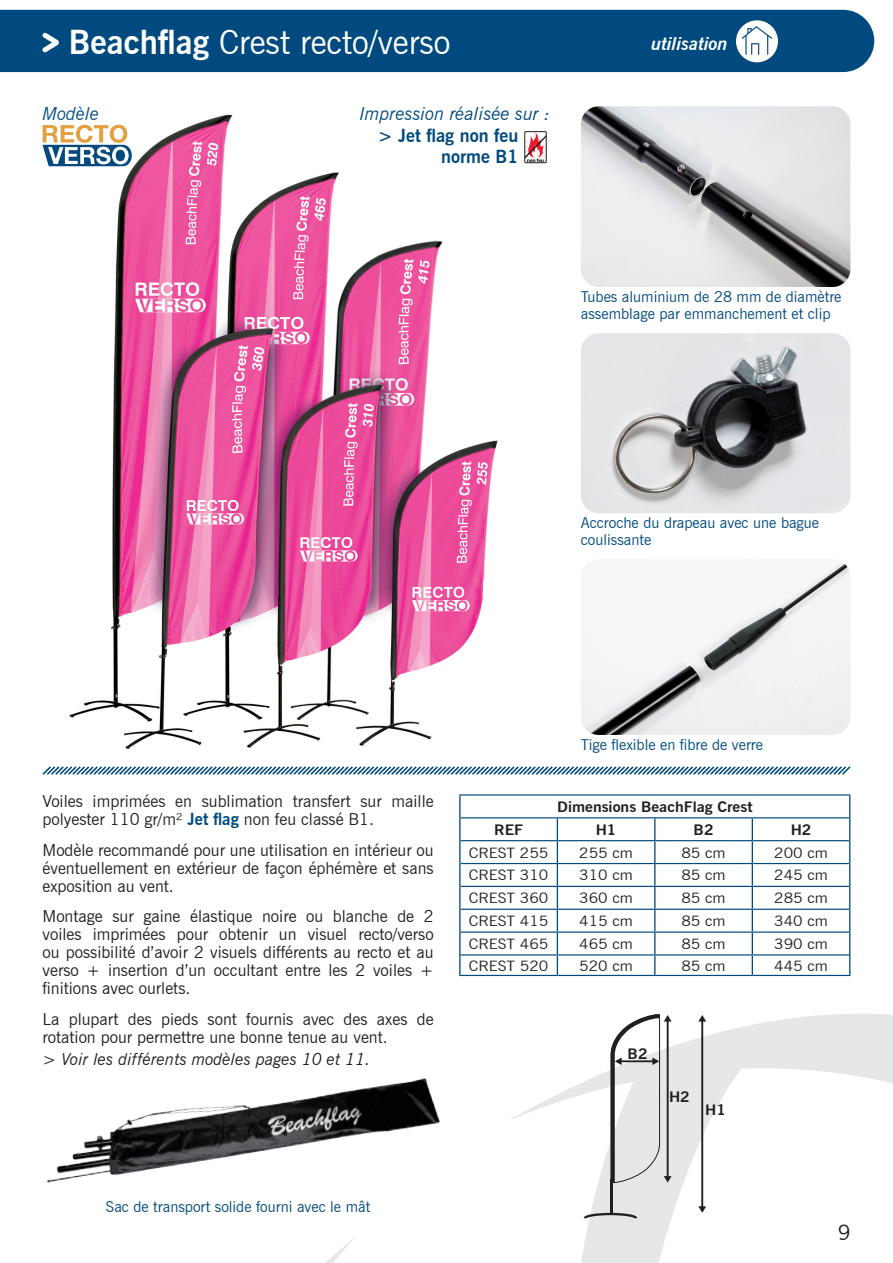
<style>
.page{position:relative;width:893px;height:1263px;background:#fff}
.page>*{position:absolute;margin:0;border:0;box-sizing:border-box;transform-origin:0 0}
.Titre{font:33px "News Gothic BT";color:#fff}
.t1{font:21px "News Gothic BT";color:#231f20}
.t2{font:italic 18px "News Gothic BT";color:#004a7f}
.t3{font:700 18px "News Gothic BT";color:#004a7f}
.t4{font:italic 700 18px "News Gothic BT";color:#fff}
.t5{font:italic 18px "News Gothic BT";color:#004f84}
.t6{font:16.5px/18px "News Gothic BT";color:#231f20}
.t7{font:italic 16.5px "News Gothic BT";color:#231f20}
.t8{font:15px/17.2px "News Gothic BT";color:#004a7f}
.t9{font:14.4px "News Gothic BT";color:#231f20;scale:1.1 1}
.t10{font:700 14.4px "News Gothic BT";color:#231f20;scale:1.1 1}
.s1{font-weight:700}
.s2{font-weight:700;color:#004a7f}
.s3{font-style:normal}
</style>
<div class="page">
<div style="left:0;top:10px;width:874px;height:62px;background:#004a7f"></div>
<svg style="left:325px;top:1238px;width:29px;height:25px"></svg>
<svg style="left:507px;top:956px;width:386px;height:307px"></svg>
<img style="left:55px;top:114px;width:491px;height:635px">
<hr style="left:459px;top:795px;width:2px;height:23px;background:#004a7f">
<hr style="left:459px;top:794px;width:98px;height:1px;background:#004a7f">
<hr style="left:557px;top:794px;width:98px;height:1px;background:#004a7f">
<hr style="left:655px;top:794px;width:97px;height:1px;background:#004a7f">
<hr style="left:752px;top:794px;width:98px;height:1px;background:#004a7f">
<hr style="left:459px;top:818px;width:2px;height:23px;background:#004a7f">
<hr style="left:459px;top:841px;width:2px;height:22px;background:#004a7f">
<hr style="left:459px;top:863px;width:2px;height:23px;background:#004a7f">
<hr style="left:459px;top:886px;width:2px;height:23px;background:#004a7f">
<hr style="left:459px;top:909px;width:2px;height:23px;background:#004a7f">
<hr style="left:459px;top:932px;width:2px;height:23px;background:#004a7f">
<hr style="left:459px;top:955px;width:2px;height:20px;background:#004a7f">
<hr style="left:461px;top:817px;width:96px;height:1px;background:#004a7f">
<hr style="left:557px;top:817px;width:98px;height:1px;background:#004a7f">
<hr style="left:655px;top:817px;width:97px;height:1px;background:#004a7f">
<hr style="left:752px;top:817px;width:97px;height:1px;background:#004a7f">
<svg style="left:557px;top:818px;width:1px;height:157px"></svg>
<svg style="left:654px;top:818px;width:1px;height:157px"></svg>
<svg style="left:752px;top:818px;width:1px;height:157px"></svg>
<svg style="left:849px;top:795px;width:1px;height:180px"></svg>
<hr style="left:461px;top:840px;width:96px;height:1px;background:#004a7f">
<hr style="left:557px;top:840px;width:98px;height:1px;background:#004a7f">
<hr style="left:655px;top:840px;width:97px;height:1px;background:#004a7f">
<hr style="left:752px;top:840px;width:97px;height:1px;background:#004a7f">
<hr style="left:461px;top:863px;width:96px;height:1px;background:#004a7f">
<hr style="left:557px;top:863px;width:98px;height:1px;background:#004a7f">
<hr style="left:655px;top:863px;width:97px;height:1px;background:#004a7f">
<hr style="left:752px;top:863px;width:97px;height:1px;background:#004a7f">
<hr style="left:461px;top:886px;width:96px;height:1px;background:#004a7f">
<hr style="left:557px;top:886px;width:98px;height:1px;background:#004a7f">
<hr style="left:655px;top:886px;width:97px;height:1px;background:#004a7f">
<hr style="left:752px;top:886px;width:97px;height:1px;background:#004a7f">
<hr style="left:461px;top:909px;width:96px;height:1px;background:#004a7f">
<hr style="left:557px;top:909px;width:98px;height:1px;background:#004a7f">
<hr style="left:655px;top:909px;width:97px;height:1px;background:#004a7f">
<hr style="left:752px;top:909px;width:97px;height:1px;background:#004a7f">
<hr style="left:461px;top:931px;width:96px;height:2px;background:#004a7f">
<hr style="left:557px;top:931px;width:98px;height:2px;background:#004a7f">
<hr style="left:655px;top:931px;width:97px;height:2px;background:#004a7f">
<hr style="left:752px;top:931px;width:97px;height:2px;background:#004a7f">
<hr style="left:461px;top:954px;width:96px;height:1px;background:#004a7f">
<hr style="left:557px;top:954px;width:98px;height:1px;background:#004a7f">
<hr style="left:655px;top:954px;width:97px;height:1px;background:#004a7f">
<hr style="left:752px;top:954px;width:97px;height:1px;background:#004a7f">
<hr style="left:459px;top:975px;width:98px;height:1px;background:#004a7f">
<hr style="left:557px;top:975px;width:98px;height:1px;background:#004a7f">
<hr style="left:655px;top:975px;width:97px;height:1px;background:#004a7f">
<hr style="left:752px;top:975px;width:98px;height:1px;background:#004a7f">
<svg style="left:42px;top:766px;width:809px;height:9px"></svg>
<hr style="left:610px;top:1179px;width:3px;height:35px;background:#231f20">
<svg style="left:584px;top:1213px;width:53px;height:5px"></svg>
<svg style="left:610px;top:1014px;width:62px;height:169px"></svg>
<svg style="left:698px;top:1015px;width:7px;height:198px"></svg>
<img style="left:581px;top:559px;width:269px;height:176px">
<img style="left:581px;top:333px;width:269px;height:180px">
<img style="left:581px;top:106px;width:269px;height:181px">
<svg style="left:526px;top:133px;width:19px;height:28px"></svg>
<div style="left:524px;top:131px;width:23px;height:32px;border:1px solid #231f20"></div>
<img style="left:47px;top:1078px;width:393px;height:105px">
<svg style="left:43px;top:33px;width:16px;height:19px"></svg>
<svg style="left:736px;top:20px;width:42px;height:42px"></svg>
<svg style="left:43px;top:125px;width:89px;height:41px"></svg>
<p class="Titre" style="left:69px;top:22px;width:383px"><span class="s1">Beachflag</span> Crest recto/verso</p>
<p class="t4" style="left:651px;top:33px;width:78px">utilisation</p>
<p class="t5" style="left:43px;top:103px;width:58px">Modèle</p>
<p class="t2" style="left:360px;top:103px;width:192px">Impression réalisée sur :</p>
<p class="t3" style="left:378px;top:124px;width:142px">&gt; Jet flag non feu</p>
<p class="t3" style="left:441px;top:146px;width:79px">norme B1</p>
<p class="t8" style="left:581px;top:288px;width:262px">Tubes aluminium de 28 mm de diamètre assemblage par emmanchement et clip</p>
<p class="t8" style="left:581px;top:514px;width:240px">Accroche du drapeau avec une bague coulissante</p>
<p class="t8" style="left:581px;top:735px;width:184px">Tige flexible en fibre de verre</p>
<p class="t6" style="left:43px;top:792px;width:393px">Voiles imprimées en sublimation transfert sur maille polyester 110 gr/m² <span class="s2">Jet flag</span> non feu classé B1.</p>
<p class="t6" style="left:43px;top:841px;width:393px;text-align:justify">Modèle recommandé pour une utilisation en intérieur ou éventuellement en extérieur de façon éphémère et sans exposition au vent.</p>
<p class="t6" style="left:43px;top:907px;width:393px;text-align:justify">Montage sur gaine élastique noire ou blanche de 2 voiles imprimées pour obtenir un visuel recto/verso ou possibilité d’avoir 2 visuels différents au recto et au verso + insertion d’un occultant entre les 2 voiles + finitions avec ourlets.</p>
<p class="t6" style="left:43px;top:1010px;width:393px">La plupart des pieds sont fournis avec des axes de rotation pour permettre une bonne tenue au vent.</p>
<p class="t7" style="left:43px;top:1050px;width:329px"><span class="s3">&gt;</span> Voir les différents modèles pages 10 et 11.</p>
<p class="t8" style="left:106px;top:1197px;width:266px">Sac de transport solide fourni avec le mât</p>
<p class="t10" style="left:557px;top:798px;width:179px">Dimensions BeachFlag Crest</p>
<p class="t10" style="left:494px;top:821px;width:28px">REF</p>
<p class="t10" style="left:596px;top:821px;width:20px">H1</p>
<p class="t10" style="left:694px;top:821px;width:20px">B2</p>
<p class="t10" style="left:791px;top:821px;width:20px">H2</p>
<p class="t9" style="left:469px;top:844px;width:74px">CREST 255</p>
<p class="t9" style="left:579px;top:844px;width:50px">255 cm</p>
<p class="t9" style="left:681px;top:844px;width:42px">85 cm</p>
<p class="t9" style="left:774px;top:844px;width:50px">200 cm</p>
<p class="t9" style="left:469px;top:866px;width:74px">CREST 310</p>
<p class="t9" style="left:579px;top:866px;width:50px">310 cm</p>
<p class="t9" style="left:681px;top:866px;width:42px">85 cm</p>
<p class="t9" style="left:774px;top:866px;width:50px">245 cm</p>
<p class="t9" style="left:469px;top:889px;width:74px">CREST 360</p>
<p class="t9" style="left:579px;top:889px;width:50px">360 cm</p>
<p class="t9" style="left:681px;top:889px;width:42px">85 cm</p>
<p class="t9" style="left:774px;top:889px;width:50px">285 cm</p>
<p class="t9" style="left:469px;top:912px;width:74px">CREST 415</p>
<p class="t9" style="left:579px;top:912px;width:50px">415 cm</p>
<p class="t9" style="left:681px;top:912px;width:42px">85 cm</p>
<p class="t9" style="left:774px;top:912px;width:50px">340 cm</p>
<p class="t9" style="left:469px;top:935px;width:74px">CREST 465</p>
<p class="t9" style="left:579px;top:935px;width:50px">465 cm</p>
<p class="t9" style="left:681px;top:935px;width:42px">85 cm</p>
<p class="t9" style="left:774px;top:935px;width:50px">390 cm</p>
<p class="t9" style="left:469px;top:957px;width:74px">CREST 520</p>
<p class="t9" style="left:579px;top:957px;width:50px">520 cm</p>
<p class="t9" style="left:681px;top:957px;width:42px">85 cm</p>
<p class="t9" style="left:774px;top:957px;width:50px">445 cm</p>
<p class="t10" style="left:628px;top:1045px;width:20px">B2</p>
<p class="t10" style="left:669px;top:1088px;width:20px">H2</p>
<p class="t10" style="left:705px;top:1101px;width:20px">H1</p>
<p class="t1" style="left:838px;top:1219px;width:14px">9</p>
</div>
